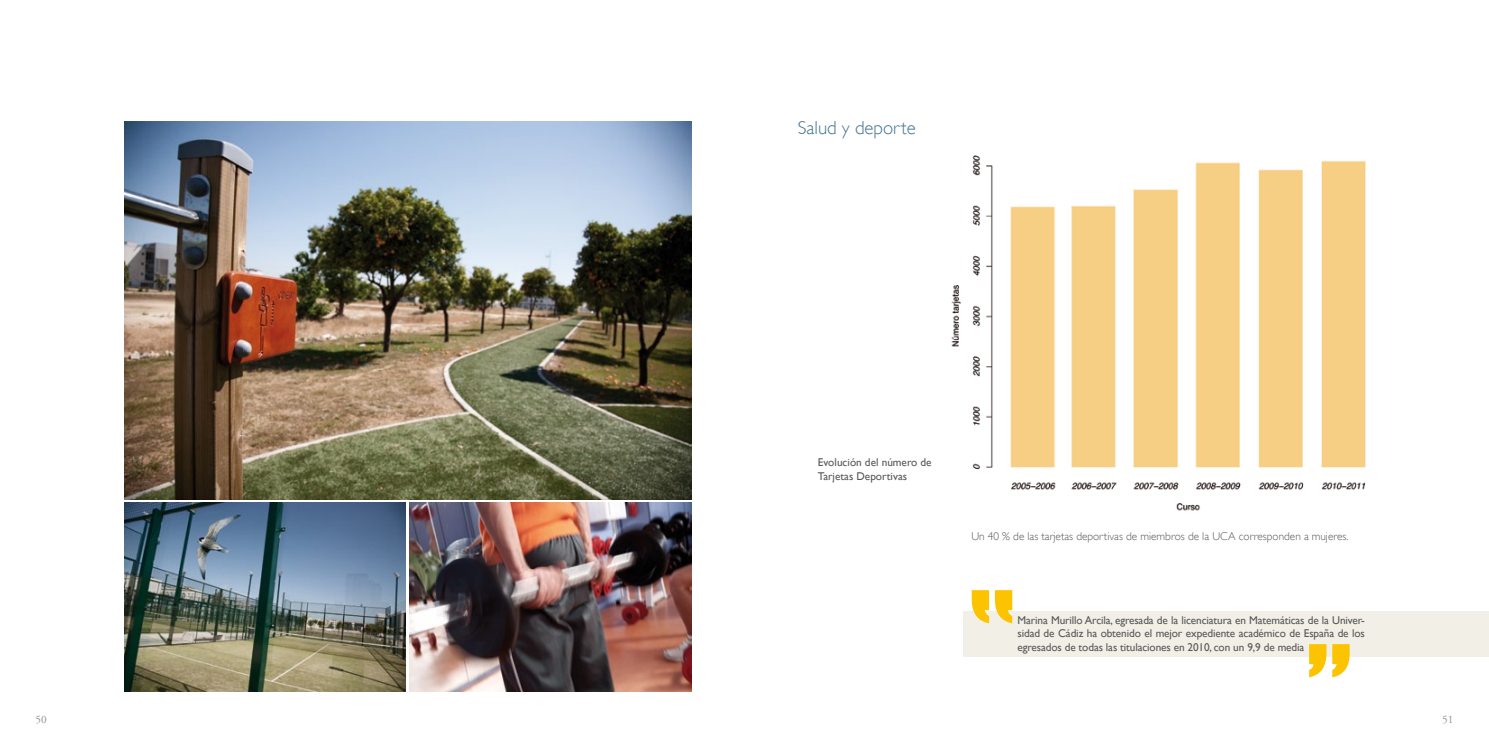
<style>
.page{position:relative;width:1489px;height:745px;background:#fff}
.page>*{position:absolute;margin:0;border:0;box-sizing:border-box;transform-origin:0 0}
.t1{font:153px "JCH Ead A";color:#fcc400}
.t2{font:300 18.75px "Gill Sans";color:#467491}
.t3{font:11.25px/13.5px "Gill Sans";letter-spacing:-.01em;color:#58585a}
.t4{font:300 11.25px "Gill Sans";color:#58585a}
.t5{font:11.25px "Adobe Garamond Pro";color:#8f9193}
</style>
<div class="page">
<img style="left:951px;top:155px;width:415px;height:356px">
<div style="left:963px;top:610px;width:525px;height:46px;background:#f1efe6"></div>
<img style="left:124px;top:502px;width:282px;height:189px">
<img style="left:124px;top:121px;width:567px;height:378px">
<img style="left:409px;top:502px;width:282px;height:189px">
<svg style="left:971px;top:610px;width:41px;height:1px"></svg>
<h2 class="t2" style="left:797px;top:117px;width:119px">Salud y deporte</h2>
<p class="t3" style="left:818px;top:455px;width:115px">Evolución del número de<br>Tarjetas Deportivas</p>
<p class="t4" style="left:971px;top:529px;width:378px">Un 40 % de las tarjetas deportivas de miembros de la UCA corresponden a mujeres.</p>
<p class="t3" style="left:1017px;top:612px;width:349px;text-align:justify">Marina Murillo Arcila, egresada de la licenciatura en Matemáticas de la Univer&shy;sidad de Cádiz ha obtenido el mejor expediente académico de España de los egresados de todas las titulaciones en 2010, con un 9,9 de media</p>
<h1 class="t1" style="left:1296px;top:624px;width:65px">"</h1>
<p class="t5" style="left:35px;top:712px;width:13px">50</p>
<p class="t5" style="left:1442px;top:712px;width:13px">51</p>
</div>
